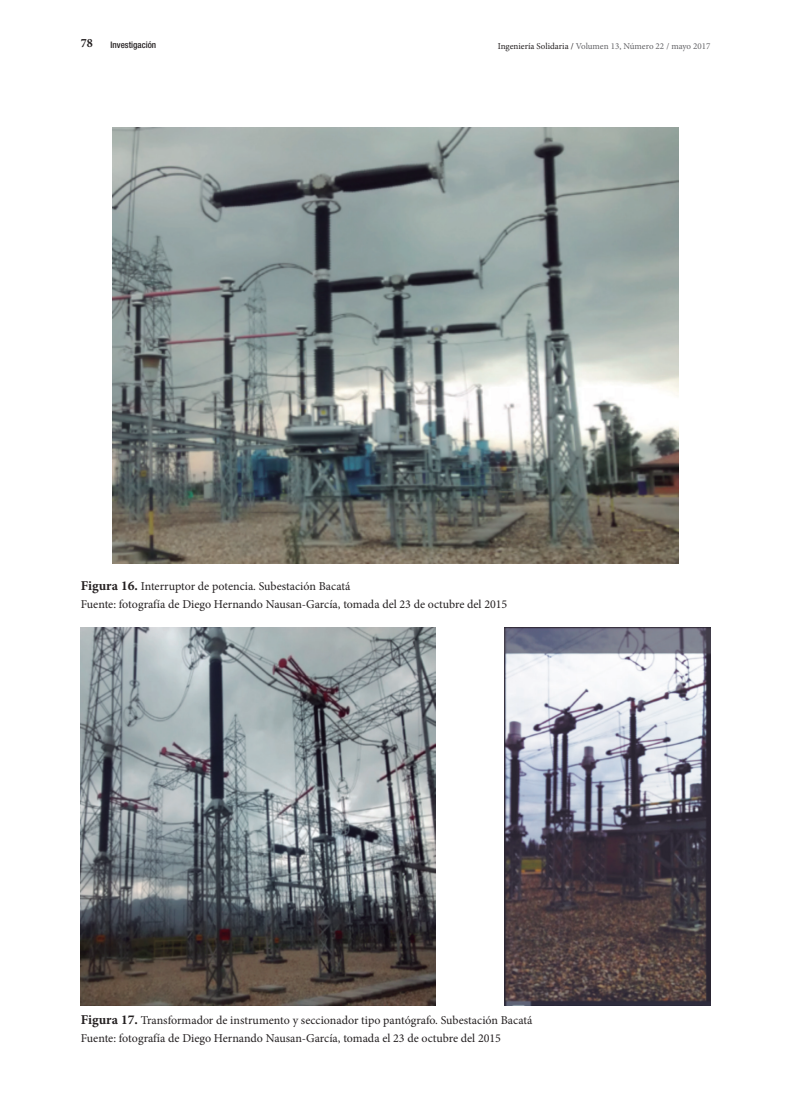
<style>
.page{position:relative;width:808px;height:1106px;background:#fff}
.page>*{position:absolute;margin:0;border:0;box-sizing:border-box;transform-origin:0 0}
.t1{font:700 12.75px "Minion Pro";color:#231f20;scale:.94 1}
.Figura_fuente{font:12px "Minion Pro";color:#231f20}
.Figura_nombre{font:12px "Minion Pro";letter-spacing:-.01em;color:#231f20}
.t2{font:9px "Minion Pro";color:#636366}
.t3{font:500 condensed 9px "Helvetica Neue LT Std";color:#231f20}
.s1{color:#231f20}
.s2{font-weight:700;font-size:13.5px}
</style>
<div class="page">
<img style="left:112px;top:128px;width:567px;height:435px">
<img style="left:81px;top:628px;width:355px;height:377px">
<img style="left:504px;top:628px;width:207px;height:377px">
<p class="t1" style="left:81px;top:34px;width:14px">78</p>
<p class="t3" style="left:111px;top:40px;width:47px">Investigación</p>
<p class="t2" style="left:498px;top:40px;width:214px"><span class="s1">Ingeniería Solidaria /</span> Volumen 13, Número 22 / mayo 2017</p>
<p class="Figura_nombre" style="left:81px;top:578px;width:271px"><span class="s2">Figura 16.</span> Interruptor de potencia. Subestación Bacatá</p>
<p class="Figura_fuente" style="left:81px;top:596px;width:428px">Fuente: fotografía de Diego Hernando Nausan-García, tomada del 23 de octubre del 2015</p>
<p class="Figura_nombre" style="left:81px;top:1011px;width:453px"><span class="s2">Figura 17.</span> Transformador de instrumento y seccionador tipo pantógrafo. Subestación Bacatá</p>
<p class="Figura_fuente" style="left:81px;top:1029px;width:422px">Fuente: fotografía de Diego Hernando Nausan-García, tomada el 23 de octubre del 2015</p>
</div>
